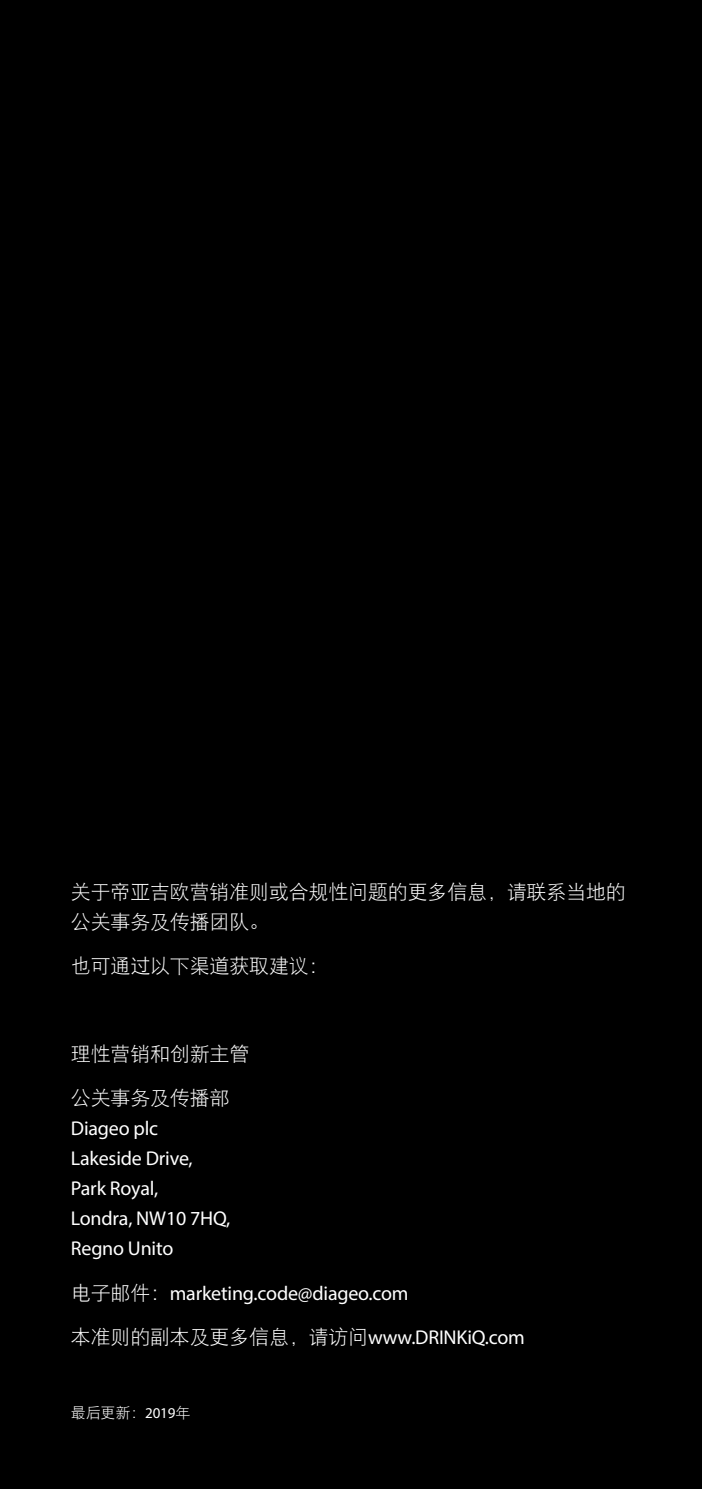
<style>
.page{position:relative;width:702px;height:1489px;background:#fff}
.page>*{position:absolute;margin:0;border:0;box-sizing:border-box;transform-origin:0 0}
.t1{font:20px/30px "DF Hei W3";letter-spacing:-.01em;color:#fff}
.t2{font:20px/30px "Myriad Pro";letter-spacing:-.01em;color:#fff}
.t3{font:15px "DF Hei W3";color:#fff}
.s1{font-family:"DF Hei W3"}
.s2{font-family:"Myriad Pro"}
</style>
<div class="page">
<div style="left:0;top:0;width:702px;height:1488px;background:#000"></div>
<p class="t1" style="left:71px;top:876px;width:556px">关于帝亚吉欧营销准则或合规性问题的更多信息，请联系当地的公关事务及传播团队。</p>
<p class="t1" style="left:71px;top:950px;width:259px">也可通过以下渠道获取建议：</p>
<p class="t1" style="left:71px;top:1038px;width:180px">理性营销和创新主管</p>
<p class="t1" style="left:71px;top:1083px;width:160px">公关事务及传播部</p>
<p class="t2" style="left:71px;top:1113px;width:161px">Diageo plc<br>Lakeside Drive,<br>Park Royal,<br>Londra, NW10 7HQ,<br>Regno Unito</p>
<p class="t2" style="left:71px;top:1277px;width:339px"><span class="s1">电子邮件:</span> marketing.code@diageo.com</p>
<p class="t1" style="left:71px;top:1321px;width:455px">本准则的副本及更多信息，请访问<span class="s2">www.DRINKiQ.com</span></p>
<p class="t3" style="left:71px;top:1404px;width:121px">最后更新：<span class="s2">2019</span>年</p>
</div>
